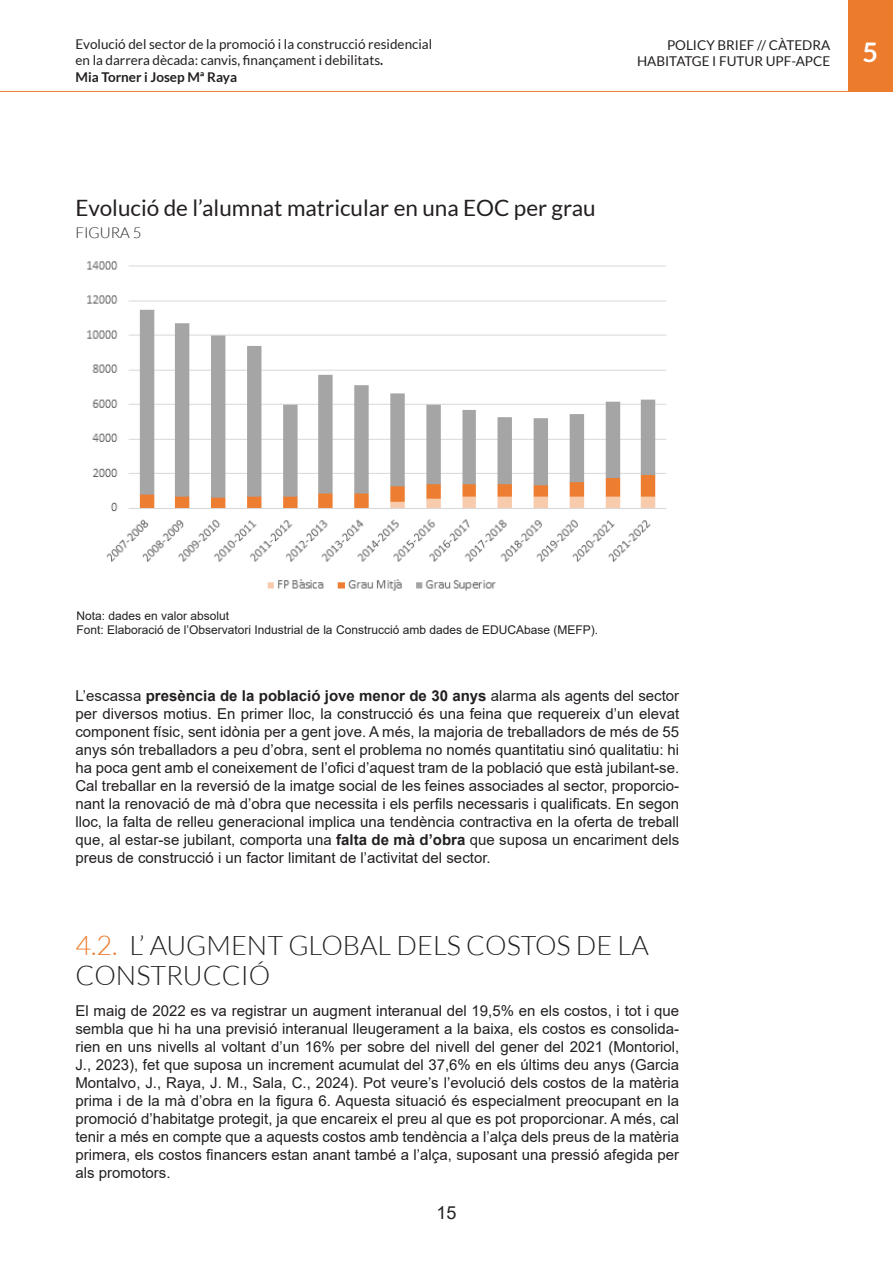
<style>
.page{position:relative;width:893px;height:1263px;background:#fff}
.page>*{position:absolute;margin:0;border:0;box-sizing:border-box;transform-origin:0 0}
.t1{font:300 27px/30px "Lato";color:#231f20}
.t2{font:700 27px "Lato";color:#fff}
.TITOLS_TAULES{font:22.5px "Lato";color:#231f20}
.t3{font:18px "Arial";color:#231f20}
.t4{font:15px/18px "Arial";color:#231f20;text-align:justify}
.TITOLS_TAULES-2{font:300 15px "Lato";color:#231f20}
.t5{font:13.5px/16.2px "Lato";color:#231f20}
.t6{font:12px/14.4px "Arial";color:#231f20}
.s1{font-weight:700}
.s2{color:#ec7b2c}
</style>
<div class="page">
<hr style="left:0;top:91px;width:893px;height:1px;background:#ec7b2c">
<div style="left:848px;top:0;width:45px;height:91px;background:#ec7b2c"></div>
<img style="left:87px;top:261px;width:580px;height:330px">
<p class="t5" style="left:637px;top:37px;width:195px;text-align:right">POLICY BRIEF // CÀTEDRA<br>HABITATGE I FUTUR UPF-APCE</p>
<p class="t5" style="left:75px;top:36px;width:358px">Evolució del sector de la promoció i la construcció residencial en la darrera dècada: canvis, finançament i debilitats<span class="s1">.<br>Mia Torner i Josep Mª Raya</span></p>
<h1 class="t2" style="left:862px;top:36px;width:17px">5</h1>
<p class="TITOLS_TAULES" style="left:75px;top:195px;width:522px">Evolució de l’alumnat matricular en una EOC per grau</p>
<p class="TITOLS_TAULES-2" style="left:75px;top:225px;width:68px">FIGURA 5</p>
<p class="t6" style="left:77px;top:608px;width:523px">Nota: dades en valor absolut<br>Font: Elaboració de l’Observatori Industrial de la Construcció amb dades de EDUCAbase (MEFP).</p>
<p class="t4" style="left:75px;top:687px;width:605px">L’escassa <span class="s1">presència de la població jove menor de 30 anys</span> alarma als agents del sector per diversos motius. En primer lloc, la construcció és una feina que requereix d’un elevat component físic, sent idònia per a gent jove. A més, la majoria de treballadors de més de 55 anys són treballadors a peu d’obra, sent el problema no només quantitatiu sinó qualitatiu: hi ha poca gent amb el coneixement de l’ofici d’aquest tram de la població que està jubilant-se.<br>Cal treballar en la reversió de la imatge social de les feines associades al sector, proporcio&shy;nant la renovació de mà d’obra que necessita i els perfils necessaris i qualificats. En segon lloc, la falta de relleu generacional implica una tendència contractiva en la oferta de treball que, al estar-se jubilant, comporta una <span class="s1">falta de mà d’obra</span> que suposa un encariment dels preus de construcció i un factor limitant de l’activitat del sector.</p>
<p class="t1" style="left:75px;top:930px;width:575px"><span class="s2">4.2.</span> L’ AUGMENT GLOBAL DELS COSTOS DE LA<br>CONSTRUCCIÓ</p>
<p class="t4" style="left:75px;top:1001px;width:605px">El maig de 2022 es va registrar un augment interanual del 19,5% en els costos, i tot i que sembla que hi ha una previsió interanual lleugerament a la baixa, els costos es consolida&shy;rien en uns nivells al voltant d’un 16% per sobre del nivell del gener del 2021 (Montoriol, J., 2023), fet que suposa un increment acumulat del 37,6% en els últims deu anys (Garcia Montalvo, J., Raya, J. M., Sala, C., 2024). Pot veure’s l’evolució dels costos de la matèria prima i de la mà d’obra en la figura 6. Aquesta situació és especialment preocupant en la promoció d’habitatge protegit, ja que encareix el preu al que es pot proporcionar. A més, cal tenir a més en compte que a aquests costos amb tendència a l’alça dels preus de la matèria primera, els costos financers estan anant també a l’alça, suposant una pressió afegida per als promotors.</p>
<p class="t3" style="left:436px;top:1200px;width:22px">15</p>
</div>
